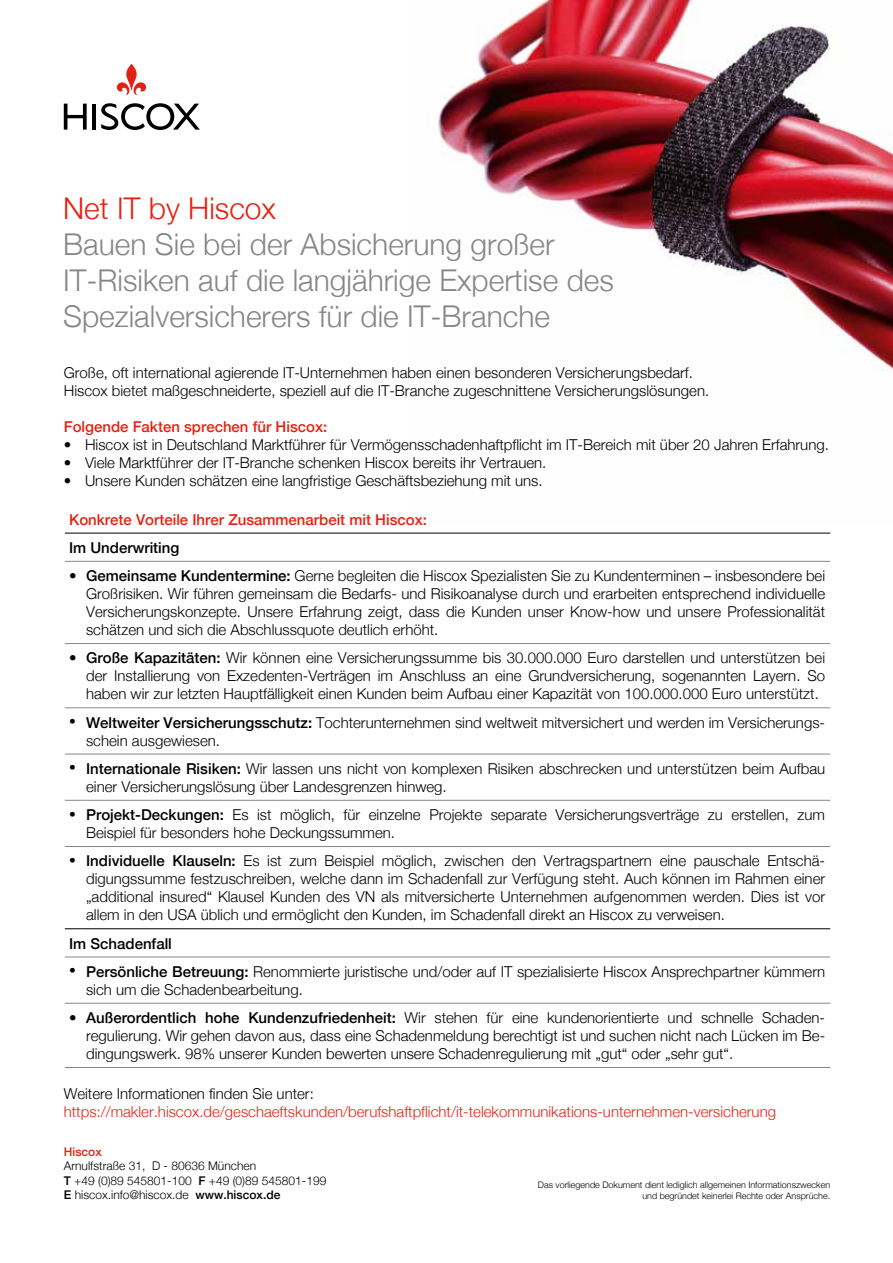
<style>
.page{position:relative;width:893px;height:1263px;background:#fff}
.page>*{position:absolute;margin:0;border:0;box-sizing:border-box;transform-origin:0 0}
.t1{font:300 30px/36px "Helvetica Neue";color:#878787}
.t2{font:300 30px "Helvetica Neue";color:#e42313}
.t3{font:300 15px/18px "Helvetica Neue";color:#000}
.t4{font:300 15px "Helvetica Neue";color:#e42313}
.t5{font:500 15px "Helvetica Neue";color:#e42313}
.t6{font:500 15px "Helvetica Neue";color:#000}
.t7{font:300 12px/14.4px "Helvetica Neue";color:#000}
.t8{font:500 12px "Helvetica Neue";color:#e42313}
.t9{font:300 9px/10.8px "Helvetica Neue";color:#000;text-align:right}
.s1{font-weight:500}
.s2{font-weight:500;font-size:13.5px}
</style>
<div class="page">
<img style="left:438px;top:0;width:455px;height:371px">
<svg style="left:117px;top:64px;width:29px;height:31px"></svg>
<hr style="left:92px;top:104px;width:4px;height:26px;background:#000">
<svg style="left:64px;top:104px;width:23px;height:26px"></svg>
<svg style="left:101px;top:103px;width:99px;height:27px"></svg>
<svg style="left:65px;top:707px;width:17px;height:1px"></svg>
<hr style="left:82px;top:707px;width:748px;height:1px;background:#878787">
<svg style="left:65px;top:754px;width:17px;height:1px"></svg>
<hr style="left:82px;top:754px;width:748px;height:1px;background:#878787">
<svg style="left:65px;top:800px;width:17px;height:1px"></svg>
<hr style="left:82px;top:800px;width:748px;height:1px;background:#878787">
<svg style="left:65px;top:846px;width:17px;height:1px"></svg>
<hr style="left:82px;top:846px;width:748px;height:1px;background:#878787">
<svg style="left:65px;top:957px;width:17px;height:1px"></svg>
<hr style="left:82px;top:957px;width:748px;height:1px;background:#878787">
<svg style="left:65px;top:1003px;width:17px;height:1px"></svg>
<hr style="left:82px;top:1003px;width:748px;height:1px;background:#878787">
<svg style="left:65px;top:1067px;width:17px;height:1px"></svg>
<hr style="left:82px;top:1067px;width:748px;height:1px;background:#878787">
<svg style="left:65px;top:533px;width:17px;height:1px"></svg>
<hr style="left:82px;top:533px;width:748px;height:1px;background:#000">
<svg style="left:65px;top:643px;width:17px;height:1px"></svg>
<hr style="left:82px;top:643px;width:748px;height:1px;background:#878787">
<svg style="left:65px;top:561px;width:17px;height:1px"></svg>
<hr style="left:82px;top:561px;width:748px;height:1px;background:#878787">
<svg style="left:65px;top:928px;width:17px;height:1px"></svg>
<hr style="left:82px;top:928px;width:748px;height:1px;background:#000">
<h1 class="t2" style="left:63px;top:184px;width:214px">Net IT by Hiscox</h1>
<h1 class="t1" style="left:63px;top:225px;width:552px">Bauen Sie bei der Absicherung großer<br>IT-Risiken auf die langjährige Expertise des<br>Spezialversicherers für die IT-Branche</h1>
<p class="t3" style="left:64px;top:363px;width:647px">Große, oft international agierende IT-Unternehmen haben einen besonderen Versicherungsbedarf.<br>Hiscox bietet maßgeschneiderte, speziell auf die IT-Branche zugeschnittene Versicherungslösungen.</p>
<p class="t5" style="left:64px;top:415px;width:265px">Folgende Fakten sprechen für Hiscox:</p>
<p class="t3" style="left:64px;top:435px;width:767px">• Hiscox ist in Deutschland Marktführer für Vermögensschadenhaftpflicht im IT-Bereich mit über 20 Jahren Erfahrung.</p>
<p class="t3" style="left:64px;top:453px;width:484px">• Viele Marktführer der IT-Branche schenken Hiscox bereits ihr Vertrauen.</p>
<p class="t3" style="left:64px;top:471px;width:480px">• Unsere Kunden schätzen eine langfristige Geschäftsbeziehung mit uns.</p>
<p class="t5" style="left:69px;top:507px;width:359px">Konkrete Vorteile Ihrer Zusammenarbeit mit Hiscox:</p>
<p class="t6" style="left:69px;top:535px;width:112px">Im Underwriting</p>
<p class="t3" style="left:86px;top:566px;width:741px;text-align:justify;text-indent:-17px"><span class="s1">• Gemeinsame Kundentermine:</span> Gerne begleiten die Hiscox Spezialisten Sie zu Kundenterminen – insbesondere bei Großrisiken. Wir führen gemeinsam die Bedarfs- und Risikoanalyse durch und erarbeiten entsprechend individuelle Versicherungskonzepte. Unsere Erfahrung zeigt, dass die Kunden unser Know-how und unsere Professionalität schätzen und sich die Abschlussquote deutlich erhöht.</p>
<p class="t3" style="left:86px;top:648px;width:740px;text-align:justify;text-indent:-17px"><span class="s1">• Große Kapazitäten:</span> Wir können eine Versicherungssumme bis 30.000.000 Euro darstellen und unterstützen bei der Installierung von Exzedenten-Verträgen im Anschluss an eine Grundversicherung, sogenannten Layern. So haben wir zur letzten Hauptfälligkeit einen Kunden beim Aufbau einer Kapazität von 100.000.000 Euro unterstützt.</p>
<p class="t3" style="left:86px;top:712px;width:740px;text-indent:-17px"><span class="s2">•</span> <span class="s1">Weltweiter Versicherungsschutz:</span> Tochterunternehmen sind weltweit mitversichert und werden im Versicherungs&shy;schein ausgewiesen.</p>
<p class="t3" style="left:86px;top:758px;width:741px;text-indent:-17px"><span class="s2">•</span> <span class="s1">Internationale Risiken:</span> Wir lassen uns nicht von komplexen Risiken abschrecken und unterstützen beim Aufbau einer Versicherungslösung über Landesgrenzen hinweg.</p>
<p class="t3" style="left:86px;top:804px;width:740px;text-indent:-17px"><span class="s2">•</span> <span class="s1">Projekt-Deckungen:</span> Es ist möglich, für einzelne Projekte separate Versicherungsverträge zu erstellen, zum<br>Beispiel für besonders hohe Deckungssummen.</p>
<p class="t3" style="left:86px;top:851px;width:741px;text-align:justify;text-indent:-17px"><span class="s2">•</span> <span class="s1">Individuelle Klauseln:</span> Es ist zum Beispiel möglich, zwischen den Vertragspartnern eine pauschale Entschä&shy;digungssumme festzuschreiben, welche dann im Schadenfall zur Verfügung steht. Auch können im Rahmen einer „additional insured“ Klausel Kunden des VN als mitversicherte Unternehmen aufgenommen werden. Dies ist vor allem in den USA üblich und ermöglicht den Kunden, im Schadenfall direkt an Hiscox zu verweisen.</p>
<p class="t6" style="left:69px;top:931px;width:104px">Im Schadenfall</p>
<p class="t3" style="left:86px;top:961px;width:740px;text-indent:-17px"><span class="s2">•</span> <span class="s1">Persönliche Betreuung:</span> Renommierte juristische und/oder auf IT spezialisierte Hiscox Ansprechpartner kümmern sich um die Schadenbearbeitung.</p>
<p class="t3" style="left:86px;top:1007px;width:741px;text-align:justify;text-indent:-17px"><span class="s1">• Außerordentlich hohe Kundenzufriedenheit:</span> Wir stehen für eine kundenorientierte und schnelle Schaden&shy;regulierung. Wir gehen davon aus, dass eine Schadenmeldung berechtigt ist und suchen nicht nach Lücken im Be&shy;dingungswerk. 98% unserer Kunden bewerten unsere Schadenregulierung mit „gut“ oder „sehr gut“.</p>
<p class="t3" style="left:64px;top:1083px;width:252px">Weitere Informationen finden Sie unter:</p>
<p class="t4" style="left:64px;top:1099px;width:714px">https://makler.hiscox.de/geschaeftskunden/berufshaftpflicht/it-telekommunikations-unternehmen-versicherung</p>
<p class="t8" style="left:64px;top:1142px;width:40px">Hiscox</p>
<p class="t7" style="left:64px;top:1158px;width:264px">Arnulfstraße 31, D - 80636 München<br><span class="s1">T</span> +49 (0)89 545801-100 <span class="s1">F</span> +49 (0)89 545801-199<br><span class="s1">E</span> hiscox.info@hiscox.de <span class="s1">www.hiscox.de</span></p>
<p class="t9" style="left:538px;top:1179px;width:294px">Das vorliegende Dokument dient lediglich allgemeinen Informationszwecken und begründet keinerlei Rechte oder Ansprüche.</p>
</div>
